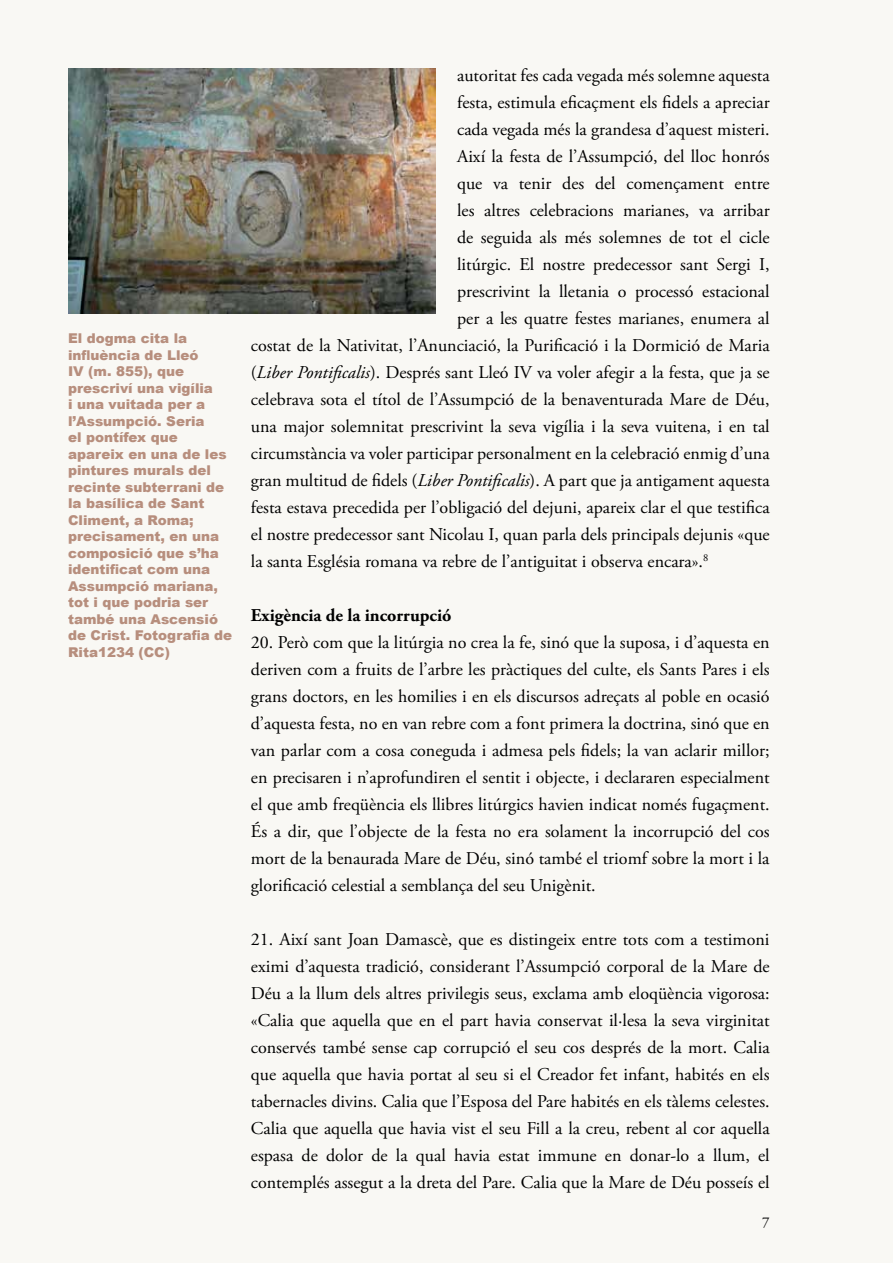
<style>
.page{position:relative;width:893px;height:1263px;background:#f9f8f4}
.page>*{position:absolute;margin:0;border:0;box-sizing:border-box;transform-origin:0 0}
.t1{font:18px/27px "Adobe Garamond Pro";color:#000;text-align:justify}
.t2{font:700 18px "Adobe Garamond Pro";color:#000}
.t3{font:15px "Adobe Garamond Pro";color:#000}
.t4{font:900 13.5px/16.5px "Arial";color:#b78e7d}
.s1{font-style:italic}
</style>
<div class="page">
<img style="left:68px;top:68px;width:368px;height:246px">
<p class="t4" style="left:68px;top:330px;width:166px">El dogma cita la influència de Lleó<br>IV (m. 855), que prescriví una vigília<br>i una vuitada per a l’Assumpció. Seria<br>el pontífex que apareix en una de les pintures murals del recinte subterrani de la basílica de Sant<br>Climent, a Roma; precisament, en una composició que s’ha identificat com una<br>Assumpció mariana, tot i que podria ser també una Ascensió de Crist. Fotografia de<br>Rita1234 (CC)</p>
<p class="t1" style="left:457px;top:63px;width:314px">autoritat fes cada vegada més solemne aquesta</p>
<p class="t1" style="left:457px;top:90px;width:314px">festa, estimula eficaçment els fidels a apreciar</p>
<p class="t1" style="left:457px;top:117px;width:314px">cada vegada més la grandesa d’aquest misteri.</p>
<p class="t1" style="left:457px;top:144px;width:314px">Així la festa de l’Assumpció, del lloc honrós</p>
<p class="t1" style="left:457px;top:171px;width:314px">que va tenir des del començament entre</p>
<p class="t1" style="left:457px;top:198px;width:314px">les altres celebracions marianes, va arribar</p>
<p class="t1" style="left:457px;top:225px;width:314px">de seguida als més solemnes de tot el cicle</p>
<p class="t1" style="left:457px;top:252px;width:314px">litúrgic. El nostre predecessor sant Sergi I,</p>
<p class="t1" style="left:457px;top:279px;width:314px">prescrivint la lletania o processó estacional</p>
<p class="t1" style="left:457px;top:306px;width:314px">per a les quatre festes marianes, enumera al</p>
<p class="t1" style="left:251px;top:333px;width:520px">costat de la Nativitat, l’Anunciació, la Purificació i la Dormició de Maria</p>
<p class="t1" style="left:251px;top:360px;width:520px">(<span class="s1">Liber Pontificalis</span>). Després sant Lleó IV va voler afegir a la festa, que ja se</p>
<p class="t1" style="left:251px;top:387px;width:520px">celebrava sota el títol de l’Assumpció de la benaventurada Mare de Déu,</p>
<p class="t1" style="left:251px;top:414px;width:520px">una major solemnitat prescrivint la seva vigília i la seva vuitena, i en tal</p>
<p class="t1" style="left:251px;top:441px;width:520px">circumstància va voler participar personalment en la celebració enmig d’una</p>
<p class="t1" style="left:251px;top:468px;width:520px">gran multitud de fidels (<span class="s1">Liber Pontificalis</span>). A part que ja antigament aquesta</p>
<p class="t1" style="left:251px;top:495px;width:520px">festa estava precedida per l’obligació del dejuni, apareix clar el que testifica</p>
<p class="t1" style="left:251px;top:522px;width:520px">el nostre predecessor sant Nicolau I, quan parla dels principals dejunis «que</p>
<p class="t1" style="left:251px;top:549px;width:459px">la santa Església romana va rebre de l’antiguitat i observa encara».<sup>8</sup></p>
<p class="t2" style="left:251px;top:605px;width:202px">Exigència de la incorrupció</p>
<p class="t1" style="left:251px;top:630px;width:520px">20. Però com que la litúrgia no crea la fe, sinó que la suposa, i d’aquesta en deriven com a fruits de l’arbre les pràctiques del culte, els Sants Pares i els grans doctors, en les homilies i en els discursos adreçats al poble en ocasió d’aquesta festa, no en van rebre com a font primera la doctrina, sinó que en van parlar com a cosa coneguda i admesa pels fidels; la van aclarir millor; en precisaren i n’aprofundiren el sentit i objecte, i declararen especialment el que amb freqüència els llibres litúrgics havien indicat només fugaçment.<br>És a dir, que l’objecte de la festa no era solament la incorrupció del cos mort de la benaurada Mare de Déu, sinó també el triomf sobre la mort i la glorificació celestial a semblança del seu Unigènit.</p>
<p class="t1" style="left:251px;top:927px;width:520px">21. Així sant Joan Damascè, que es distingeix entre tots com a testimoni eximi d’aquesta tradició, considerant l’Assumpció corporal de la Mare de Déu a la llum dels altres privilegis seus, exclama amb eloqüència vigorosa: «Calia que aquella que en el part havia conservat il·lesa la seva virginitat conservés també sense cap corrupció el seu cos després de la mort. Calia que aquella que havia portat al seu si el Creador fet infant, habités en els tabernacles divins. Calia que l’Esposa del Pare habités en els tàlems celestes.<br>Calia que aquella que havia vist el seu Fill a la creu, rebent al cor aquella espasa de dolor de la qual havia estat immune en donar-lo a llum, el contemplés assegut a la dreta del Pare. Calia que la Mare de Déu posseís el</p>
<p class="t3" style="left:762px;top:1213px;width:9px">7</p>
</div>
